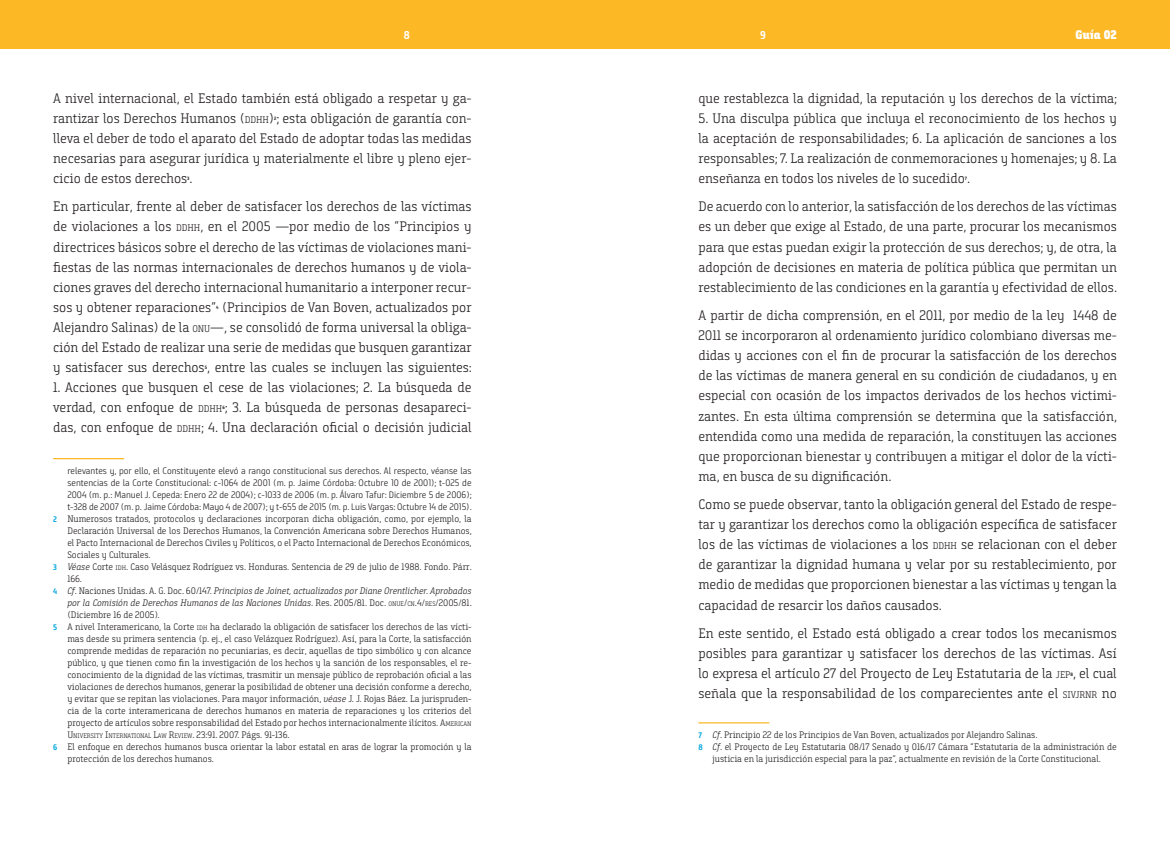
<style>
.page{position:relative;width:1170px;height:844px;background:#fff}
.page>*{position:absolute;margin:0;border:0;box-sizing:border-box;transform-origin:0 0}
.texto{font:300 13.75px/20px "Bunday Slab";color:#231f20;text-align:justify}
.t1{font:12.5px "Bunday Slab Heavy Up";color:#fff}
.texto-2{font:700 11.25px "Bunday Clean";color:#fff}
.notalpie{font:300 9.38px/12px "Bunday Slab";color:#231f20;text-align:justify}
.t2{font:300 9.38px/12px "Bunday Sans";color:#231f20;text-align:justify}
.notalpie-2{font:italic 300 9.38px/12px "Bunday Slab";color:#231f20;text-align:justify}
.notalpie-3{font:300 6.5px "Bunday Slab";color:#231f20}
.texto-3{font:700 4.75px "Bunday Slab";color:#231f20}
.s1{font-size:9.62px}
.s2{font-family:"Bunday Sans";font-weight:700;font-size:8.12px;color:#08a7e0}
.s3{font-style:italic}
.s4{font-size:6.5px}
.s5{font-style:inherit}
.s6{font-family:"Bunday Sans";font-weight:700;font-style:normal;font-size:8.12px;color:#08a7e0}
.s7{font-style:normal}
.s8{font-style:normal;font-size:6.5px}
.s9{font-size:9.38px}
</style>
<div class="page">
<div style="left:585px;top:0;width:584px;height:48px;background:#fcb825"></div>
<div style="left:0;top:0;width:585px;height:48px;background:#fcb825"></div>
<hr style="left:53px;top:458px;width:71px;height:1px;background:#fcb825">
<hr style="left:698px;top:722px;width:71px;height:1px;background:#fcb825">
<p class="texto-2" style="left:404px;top:27px;width:7px">8</p>
<p class="texto-2" style="left:760px;top:27px;width:7px">9</p>
<p class="t1" style="left:1075px;top:27px;width:43px">Guía 02</p>
<p class="texto" style="left:53px;top:88px;width:420px">A nivel internacional, el Estado también está obligado a respetar y ga&shy;rantizar los Derechos Humanos (<span class="s1">DDHH</span>) ; esta obligación de garantía con-</p>
<p class="texto-3" style="left:274px;top:115px;width:4px">2</p>
<p class="texto" style="left:53px;top:128px;width:420px">lleva el deber de todo el aparato del Estado de adoptar todas las medidas necesarias para asegurar jurídica y materialmente el libre y pleno ejer&shy;cicio de estos derechos .</p>
<p class="texto-3" style="left:187px;top:175px;width:4px">3</p>
<p class="texto" style="left:53px;top:197px;width:420px">En particular, frente al deber de satisfacer los derechos de las víctimas de violaciones a los <span class="s1">DDHH</span>, en el 2005 —por medio de los “Principios y directrices básicos sobre el derecho de las víctimas de violaciones mani&shy;fiestas de las normas internacionales de derechos humanos y de viola&shy;ciones graves del derecho internacional humanitario a interponer recur&shy;sos y obtener reparaciones” (Principios de Van Boven, actualizados por</p>
<p class="texto-3" style="left:216px;top:304px;width:4px">4</p>
<p class="texto" style="left:53px;top:317px;width:420px">Alejandro Salinas) de la <span class="s1">ONU</span>—, se consolidó de forma universal la obliga&shy;ción del Estado de realizar una serie de medidas que busquen garantizar y satisfacer sus derechos , entre las cuales se incluyen las siguientes:</p>
<p class="texto-3" style="left:205px;top:364px;width:4px">5</p>
<p class="texto" style="left:53px;top:377px;width:420px">1. Acciones que busquen el cese de las violaciones; 2. La búsqueda de verdad, con enfoque de <span class="s1">DDHH</span><sup>6</sup>; 3. La búsqueda de personas desapareci&shy;das, con enfoque de <span class="s1">DDHH</span>; 4. Una declaración oficial o decisión judicial</p>
<p class="t2" style="left:67px;top:465px;width:406px">relevantes y, por ello, el Constituyente elevó a rango constitucional sus derechos. Al respecto, véanse las sentencias de la Corte Constitucional: c-1064 de 2001 (m. p. Jaime Córdoba: Octubre 10 de 2001); t-025 de 2004 (m. p.: Manuel J. Cepeda: Enero 22 de 2004); c-1033 de 2006 (m. p. Álvaro Tafur: Diciembre 5 de 2006); t-328 de 2007 (m. p. Jaime Córdoba: Mayo 4 de 2007); y t-655 de 2015 (m. p. Luis Vargas: Octubre 14 de 2015).</p>
<p class="notalpie" style="left:67px;top:513px;width:406px;text-indent:-14px"><span class="s2">2</span> Numerosos tratados, protocolos y declaraciones incorporan dicha obligación, como, por ejemplo, la Declaración Universal de los Derechos Humanos, la Convención Americana sobre Derechos Humanos, el Pacto Internacional de Derechos Civiles y Políticos, o el Pacto Internacional de Derechos Económicos, Sociales y Culturales.</p>
<p class="notalpie" style="left:67px;top:561px;width:406px;text-indent:-14px"><span class="s2">3</span> <span class="s3">Véase</span> Corte <span class="s4">IDH</span><span class="s5">.</span> Caso Velásquez Rodríguez vs. Honduras. Sentencia de 29 de julio de 1988. Fondo. Párr.<br>166.</p>
<p class="notalpie-2" style="left:67px;top:585px;width:406px;text-indent:-14px"><span class="s6">4</span> Cf<span class="s7">. Naciones Unidas. A. G. Doc. 60/147.</span> Principios de Joinet, actualizados por Diane Orentlicher. Aprobados por la Comisión de Derechos Humanos de las Naciones Unidas<span class="s7">. Res. 2005/81. Doc.</span> <span class="s8">ONUE</span><span class="s7">/</span><span class="s8">CN</span><span class="s7">.4/</span><span class="s8">RES</span><span class="s7">/2005/81. (Diciembre 16 de 2005).</span></p>
<p class="notalpie" style="left:67px;top:621px;width:406px;text-indent:-14px"><span class="s2">5</span> A nivel Interamericano, la Corte <span class="s4">IDH</span> ha declarado la obligación de satisfacer los derechos de las vícti&shy;mas desde su primera sentencia (p. ej., el caso Velázquez Rodríguez). Así, para la Corte, la satisfacción comprende medidas de reparación no pecuniarias, es decir, aquellas de tipo simbólico y con alcance público, y que tienen como fin la investigación de los hechos y la sanción de los responsables, el re&shy;conocimiento de la dignidad de las víctimas, trasmitir un mensaje público de reprobación oficial a las violaciones de derechos humanos, generar la posibilidad de obtener una decisión conforme a derecho, y evitar que se repitan las violaciones. Para mayor información, <span class="s3">véase</span> J. J. Rojas Báez. La jurispruden&shy;cia de la corte interamericana de derechos humanos en materia de reparaciones y los criterios del proyecto de artículos sobre responsabilidad del Estado por hechos internacionalmente ilícitos. <span class="s5">A</span><span class="s4">MERICAN</span></p>
<p class="notalpie-3" style="left:67px;top:732px;width:224px"><span class="s9">U</span>NIVERSITY <span class="s9">I</span>NTERNATIONAL <span class="s9">L</span>AW <span class="s9">R</span>EVIEW<span class="s9">. 23:91. 2007. Págs. 91-136.</span></p>
<p class="notalpie" style="left:67px;top:741px;width:405px;text-indent:-14px"><span class="s2">6</span> El enfoque en derechos humanos busca orientar la labor estatal en aras de lograr la promoción y la protección de los derechos humanos.</p>
<p class="texto" style="left:698px;top:88px;width:420px">que restablezca la dignidad, la reputación y los derechos de la víctima;</p>
<p class="texto" style="left:698px;top:108px;width:420px">5. Una disculpa pública que incluya el reconocimiento de los hechos y la aceptación de responsabilidades; 6. La aplicación de sanciones a los responsables; 7. La realización de conmemoraciones y homenajes; y 8. La enseñanza en todos los niveles de lo sucedido .</p>
<p class="texto-3" style="left:964px;top:175px;width:4px">7</p>
<p class="texto" style="left:698px;top:197px;width:420px">De acuerdo con lo anterior, la satisfacción de los derechos de las víctimas es un deber que exige al Estado, de una parte, procurar los mecanismos para que estas puedan exigir la protección de sus derechos; y, de otra, la adopción de decisiones en materia de política pública que permitan un restablecimiento de las condiciones en la garantía y efectividad de ellos.</p>
<p class="texto" style="left:698px;top:305px;width:420px">A partir de dicha comprensión, en el 2011, por medio de la ley 1448 de 2011 se incorporaron al ordenamiento jurídico colombiano diversas me&shy;didas y acciones con el fin de procurar la satisfacción de los derechos de las víctimas de manera general en su condición de ciudadanos, y en especial con ocasión de los impactos derivados de los hechos victimi&shy;zantes. En esta última comprensión se determina que la satisfacción, entendida como una medida de reparación, la constituyen las acciones que proporcionan bienestar y contribuyen a mitigar el dolor de la vícti&shy;ma, en busca de su dignificación.</p>
<p class="texto" style="left:698px;top:494px;width:420px">Como se puede observar, tanto la obligación general del Estado de respe&shy;tar y garantizar los derechos como la obligación específica de satisfacer los de las víctimas de violaciones a los <span class="s1">DDHH</span> se relacionan con el deber de garantizar la dignidad humana y velar por su restablecimiento, por medio de medidas que proporcionen bienestar a las víctimas y tengan la capacidad de resarcir los daños causados.</p>
<p class="texto" style="left:698px;top:623px;width:420px">En este sentido, el Estado está obligado a crear todos los mecanismos posibles para garantizar y satisfacer los derechos de las víctimas. Así lo expresa el artículo 27 del Proyecto de Ley Estatutaria de la <span class="s1">JEP</span><sup>8</sup><span class="s5">,</span> el cual señala que la responsabilidad de los comparecientes ante el <span class="s1">SIVJRNR</span> no</p>
<p class="notalpie" style="left:698px;top:729px;width:340px"><span class="s2">7</span> <span class="s3">Cf</span>. Principio 22 de los Principios de Van Boven, actualizados por Alejandro Salinas.</p>
<p class="notalpie" style="left:698px;top:741px;width:420px;text-align:center"><span class="s2">8</span> <span class="s3">Cf</span>. el Proyecto de Ley Estatutaria 08/17 Senado y 016/17 Cámara “Estatutaria de la administración de justicia en la jurisdicción especial para la paz”, actualmente en revisión de la Corte Constitucional.</p>
</div>
